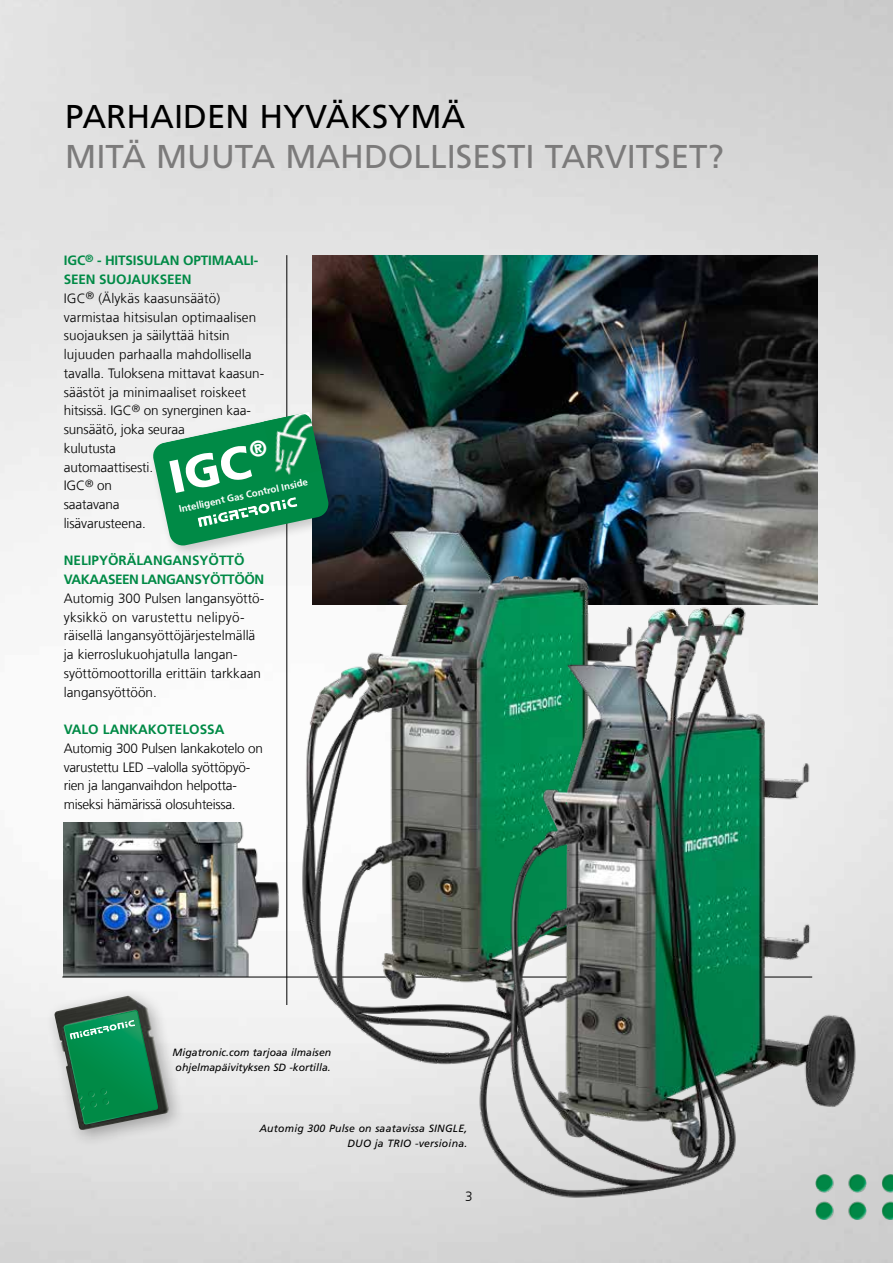
<style>
.page{position:relative;width:893px;height:1263px;background:#fff}
.page>*{position:absolute;margin:0;border:0;box-sizing:border-box;transform-origin:0 0}
.t1{font:900 46.35px "Frutiger LT Pro";color:#fff}
.t2{font:33px "Frutiger LT Pro";color:#7c7b7b}
.t3{font:33px "Frutiger LT Pro";color:#000}
.t4{font:300 13.5px/18.8px "Frutiger LT Com";color:#000}
.t5{font:300 13.5px/18.8px "Frutiger LT Com";letter-spacing:-.02em;color:#000}
.t6{font:700 13.5px/18.8px "Frutiger LT Pro";letter-spacing:-.01em;color:#008a46}
.t7{font:700 13.5px/18.8px "Frutiger LT Pro";letter-spacing:-.03em;color:#008a46}
.t8{font:italic 10.5px/15px "Frutiger LT Pro";color:#000}
.t9{font:italic 10.5px/15px "Frutiger LT Pro";letter-spacing:.02em;color:#000;text-align:right}
.t10{font:700 9.6px "Frutiger LT Pro";color:#fff}
</style>
<div class="page">
<img style="left:0;top:0;width:893px;height:1263px">
<img style="left:64px;top:822px;width:216px;height:155px">
<img style="left:814px;top:1174px;width:79px;height:46px">
<hr style="left:286px;top:255px;width:1px;height:750px;background:#000">
<hr style="left:62px;top:977px;width:750px;height:1px;background:#000">
<img style="left:312px;top:255px;width:505px;height:347px">
<div style="left:45px;top:986px;width:141px;height:162px;background:#000;opacity:.3"></div>
<img style="left:54px;top:996px;width:117px;height:135px">
<svg style="left:64px;top:1010px;width:94px;height:114px;background:#248758"></svg>
<div style="left:148px;top:407px;width:195px;height:153px;background:#000;opacity:.2"></div>
<svg style="left:152px;top:412px;width:178px;height:135px;background:#42a072"></svg>
<img style="left:297px;top:522px;width:386px;height:546px">
<img style="left:474px;top:602px;width:386px;height:600px">
<h2 class="t3" style="left:65px;top:97px;width:401px">PARHAIDEN HYVÄKSYMÄ</h2>
<h2 class="t2" style="left:65px;top:137px;width:660px">MITÄ MUUTA MAHDOLLISESTI TARVITSET?</h2>
<p class="t6" style="left:64px;top:251px;width:196px">IGC<sup>®</sup> - HITSISULAN OPTIMAALI-<br>SEEN SUOJAUKSEEN</p>
<p class="t4" style="left:64px;top:289px;width:202px">IGC<sup>®</sup> (Älykäs kaasunsäätö) varmistaa hitsisulan optimaalisen suojauksen ja säilyttää hitsin lujuuden parhaalla mahdollisella tavalla. Tuloksena mittavat kaasun&shy;säästöt ja minimaaliset roiskeet hitsissä. IGC<sup>®</sup> on synerginen kaa&shy;sunsäätö, joka seuraa<br>kulutusta<br>automaattisesti.<br>IGC<sup>®</sup> on<br>saatavana<br>lisävarusteena.</p>
<p class="t7" style="left:64px;top:551px;width:202px">NELIPYÖRÄLANGANSYÖTTÖ<br>VAKAASEEN LANGANSYÖTTÖÖN</p>
<p class="t4" style="left:64px;top:589px;width:202px">Automig 300 Pulsen langansyöttö&shy;yksikkö on varustettu nelipyö&shy;räisellä langansyöttöjärjestelmällä ja kierroslukuohjatulla langan&shy;syöttömoottorilla erittäin tarkkaan langansyöttöön.</p>
<p class="t6" style="left:64px;top:720px;width:162px">VALO LANKAKOTELOSSA</p>
<p class="t5" style="left:64px;top:739px;width:201px">Automig 300 Pulsen lankakotelo on varustettu LED –valolla syöttöpyö&shy;rien ja langanvaihdon helpotta&shy;miseksi hämärissä olosuhteissa.</p>
<h1 class="t1" style="left:163px;top:450px;width:104px;rotate:-12deg">IGC<sup>®</sup></h1>
<p class="t10" style="left:178px;top:503px;width:133px;rotate:-12deg">Intelligent Gas Control Inside</p>
<p class="t8" style="left:173px;top:1044px;width:160px">Migatronic.com tarjoaa ilmaisen ohjelmapäivityksen SD -kortilla.</p>
<p class="t9" style="left:259px;top:1121px;width:209px">Automig 300 Pulse on saatavissa SINGLE,<br>DUO ja TRIO -versioina.</p>
<p class="t4" style="left:465px;top:1187px;width:9px">3</p>
</div>
